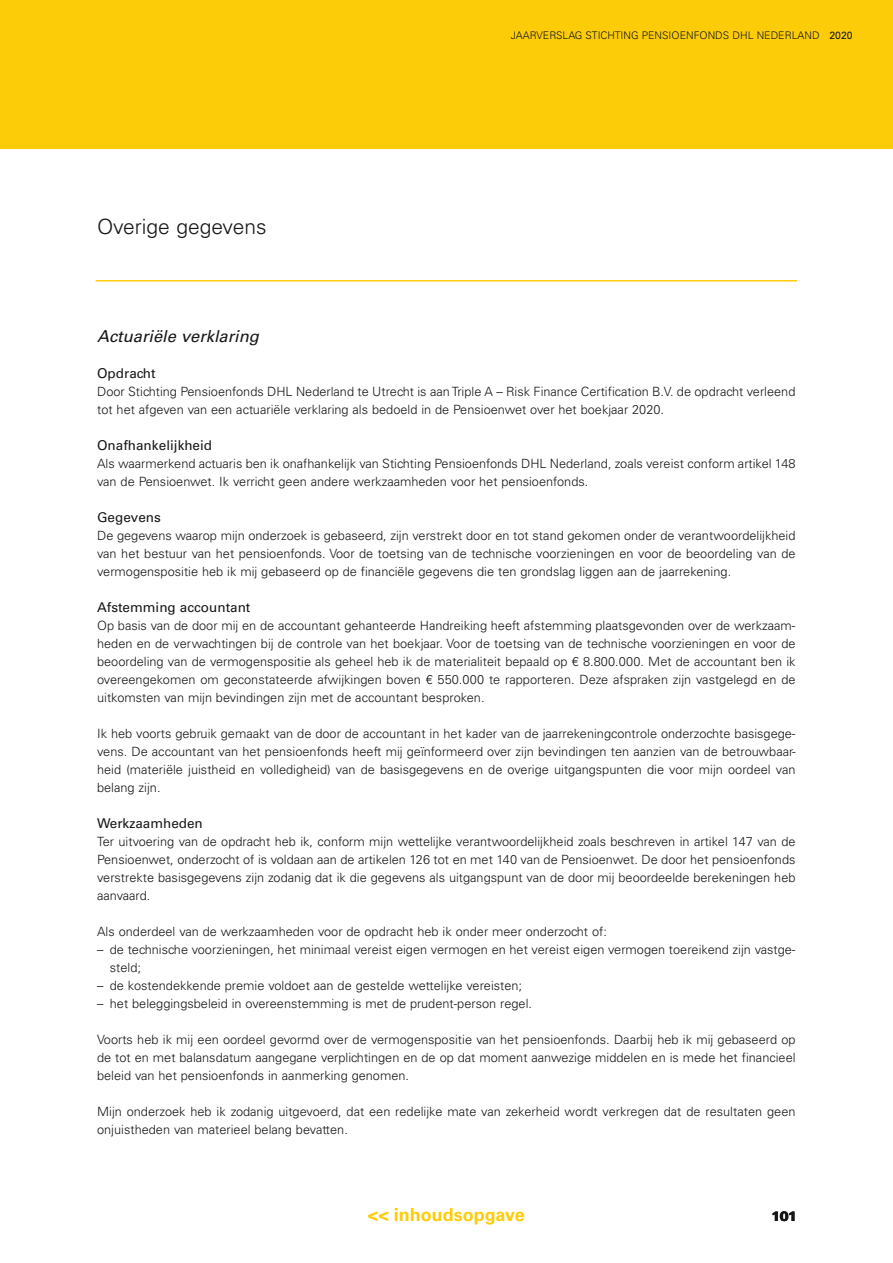
<style>
.page{position:relative;width:893px;height:1263px;background:#fff}
.page>*{position:absolute;margin:0;border:0;box-sizing:border-box;transform-origin:0 0}
.t1{font:300 21px "Univers LT Std";color:#151716}
.t2{font:700 18px "Univers LT Std";color:#fdcc09}
.t3{font:italic 16.5px "Univers LT Std";color:#151716}
.t4{font:13.5px "Univers LT Std";color:#151716}
.t5{font:900 13.5px "Univers LT Std";color:#151716}
.t6{font:300 12.75px/18px "Univers LT Std";color:#151716;text-align:justify}
.t7{font:300 10.5px "Univers LT Std";color:#151716}
.s1{font-weight:400}
</style>
<div class="page">
<div style="left:0;top:0;width:893px;height:149px;background:#fdcc09"></div>
<hr style="left:96px;top:280px;width:701px;height:2px;background:#fdcc09">
<h1 class="t1" style="left:97px;top:218px;width:171px">Overige gegevens</h1>
<p class="t7" style="left:511px;top:31px;width:343px">JAARVERSLAG STICHTING PENSIOENFONDS DHL NEDERLAND <span class="s1">2020</span></p>
<p class="t3" style="left:97px;top:329px;width:163px">Actuariële verklaring</p>
<p class="t4" style="left:97px;top:368px;width:60px">Opdracht</p>
<p class="t6" style="left:97px;top:383px;width:700px">Door Stichting Pensioenfonds DHL Nederland te Utrecht is aan Triple A – Risk Finance Certification B.V. de opdracht verleend tot het afgeven van een actuariële verklaring als bedoeld in de Pensioenwet over het boekjaar 2020.</p>
<p class="t4" style="left:97px;top:440px;width:116px">Onafhankelijkheid</p>
<p class="t6" style="left:97px;top:455px;width:700px">Als waarmerkend actuaris ben ik onafhankelijk van Stichting Pensioenfonds DHL Nederland, zoals vereist conform artikel 148 van de Pensioenwet. Ik verricht geen andere werkzaamheden voor het pensioenfonds.</p>
<p class="t4" style="left:97px;top:512px;width:65px">Gegevens</p>
<p class="t6" style="left:97px;top:527px;width:700px">De gegevens waarop mijn onderzoek is gebaseerd, zijn verstrekt door en tot stand gekomen onder de verantwoordelijkheid van het bestuur van het pensioenfonds. Voor de toetsing van de technische voorzieningen en voor de beoordeling van de vermogenspositie heb ik mij gebaseerd op de financiële gegevens die ten grondslag liggen aan de jaarrekening.</p>
<p class="t4" style="left:97px;top:602px;width:155px">Afstemming accountant</p>
<p class="t6" style="left:97px;top:617px;width:700px">Op basis van de door mij en de accountant gehanteerde Handreiking heeft afstemming plaatsgevonden over de werkzaam&shy;heden en de verwachtingen bij de controle van het boekjaar. Voor de toetsing van de technische voorzieningen en voor de beoordeling van de vermogenspositie als geheel heb ik de materialiteit bepaald op € 8.800.000. Met de accountant ben ik overeengekomen om geconstateerde afwijkingen boven € 550.000 te rapporteren. Deze afspraken zijn vastgelegd en de uitkomsten van mijn bevindingen zijn met de accountant besproken.</p>
<p class="t6" style="left:97px;top:725px;width:700px">Ik heb voorts gebruik gemaakt van de door de accountant in het kader van de jaarrekeningcontrole onderzochte basisgege&shy;vens. De accountant van het pensioenfonds heeft mij geïnformeerd over zijn bevindingen ten aanzien van de betrouwbaar&shy;heid (materiële juistheid en volledigheid) van de basisgegevens en de overige uitgangspunten die voor mijn oordeel van belang zijn.</p>
<p class="t4" style="left:97px;top:817px;width:107px">Werkzaamheden</p>
<p class="t6" style="left:97px;top:833px;width:700px">Ter uitvoering van de opdracht heb ik, conform mijn wettelijke verantwoordelijkheid zoals beschreven in artikel 147 van de Pensioenwet, onderzocht of is voldaan aan de artikelen 126 tot en met 140 van de Pensioenwet. De door het pensioenfonds verstrekte basisgegevens zijn zodanig dat ik die gegevens als uitgangspunt van de door mij beoordeelde berekeningen heb aanvaard.</p>
<p class="t6" style="left:97px;top:923px;width:511px">Als onderdeel van de werkzaamheden voor de opdracht heb ik onder meer onderzocht of:</p>
<p class="t6" style="left:110px;top:941px;width:687px;text-indent:-13px">– de technische voorzieningen, het minimaal vereist eigen vermogen en het vereist eigen vermogen toereikend zijn vastge&shy;steld;</p>
<p class="t6" style="left:97px;top:977px;width:426px">– de kostendekkende premie voldoet aan de gestelde wettelijke vereisten;</p>
<p class="t6" style="left:97px;top:995px;width:436px">– het beleggingsbeleid in overeenstemming is met de prudent-person regel.</p>
<p class="t6" style="left:97px;top:1031px;width:700px">Voorts heb ik mij een oordeel gevormd over de vermogenspositie van het pensioenfonds. Daarbij heb ik mij gebaseerd op de tot en met balansdatum aangegane verplichtingen en de op dat moment aanwezige middelen en is mede het financieel beleid van het pensioenfonds in aanmerking genomen.</p>
<p class="t6" style="left:97px;top:1103px;width:700px">Mijn onderzoek heb ik zodanig uitgevoerd, dat een redelijke mate van zekerheid wordt verkregen dat de resultaten geen onjuistheden van materieel belang bevatten.</p>
<h2 class="t2" style="left:368px;top:1207px;width:158px">&lt;&lt; inhoudsopgave</h2>
<p class="t5" style="left:771px;top:1209px;width:27px">101</p>
</div>
